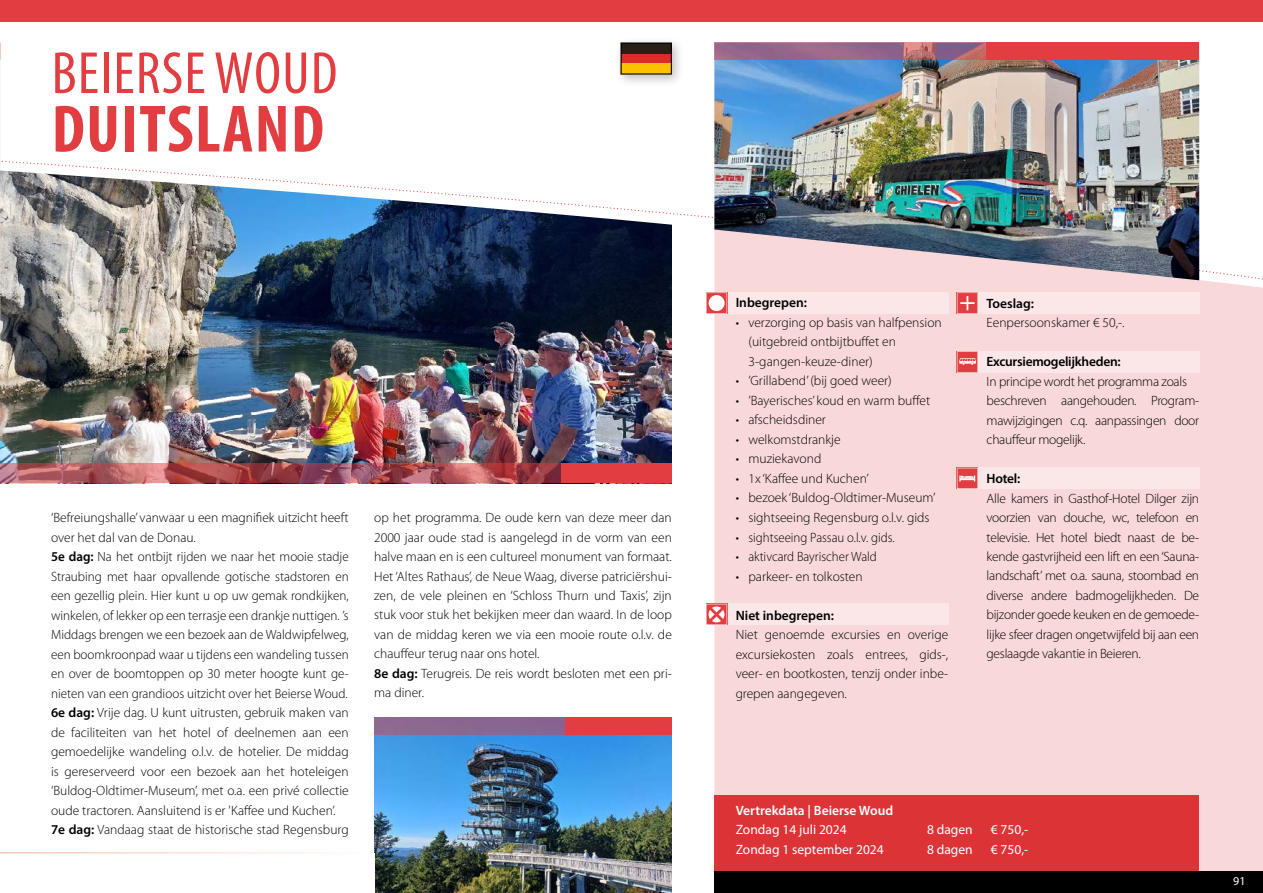
<style>
.page{position:relative;width:1263px;height:893px;background:#fff}
.page>*{position:absolute;margin:0;border:0;box-sizing:border-box;transform-origin:0 0}
.t1{font:700 condensed 67.5px "Myriad Pro";letter-spacing:.02em;color:#e23d41}
.t2{font:condensed 60px "Myriad Pro";letter-spacing:.02em;color:#e23d41}
.t3{font:300 13.5px/19.5px "Myriad Pro";color:#000}
.t4{font:300 13.5px/19.5px "Myriad Pro";letter-spacing:-.02em;color:#000}
.t5{font:600 13.5px "Myriad Pro";letter-spacing:-.01em;color:#000}
.t6{font:13.5px "Myriad Pro";color:#fff}
.t7{font:300 13.5px "Myriad Pro";color:#000;scale:.95 1}
.t8{font:600 13.5px "Myriad Pro";color:#fff}
.t9{font:12px "Myriad Pro";color:#fff}
.s1{font-weight:600}
</style>
<div class="page">
<img style="left:0;top:289px;width:672px;height:175px">
<svg style="left:0;top:21px;width:1263px;height:268px"></svg>
<svg style="left:1px;top:100px;width:1262px;height:182px"></svg>
<div style="left:714px;top:229px;width:549px;height:643px;background:#f9d8d9"></div>
<div style="left:727px;top:292px;width:221px;height:22px;background:#fbe7e8"></div>
<svg style="left:706px;top:292px;width:21px;height:22px"></svg>
<div style="left:709px;top:295px;width:16px;height:16px;background:#fff;border-radius:50%"></div>
<div style="left:727px;top:604px;width:221px;height:21px;background:#fbe7e8"></div>
<svg style="left:706px;top:604px;width:21px;height:21px"></svg>
<div style="left:978px;top:351px;width:221px;height:22px;background:#fbe7e8"></div>
<svg style="left:957px;top:351px;width:21px;height:22px"></svg>
<div style="left:978px;top:468px;width:221px;height:21px;background:#fbe7e8"></div>
<svg style="left:957px;top:468px;width:21px;height:21px"></svg>
<div style="left:978px;top:292px;width:221px;height:22px;background:#fbe7e8"></div>
<svg style="left:957px;top:292px;width:21px;height:22px"></svg>
<img style="left:714px;top:60px;width:485px;height:220px">
<img style="left:0;top:43px;width:1px;height:315px">
<svg style="left:0;top:43px;width:1px;height:17px"></svg>
<div style="left:714px;top:795px;width:485px;height:77px;background:#dc3337"></div>
<div style="left:714px;top:872px;width:549px;height:21px;background:#000"></div>
<svg style="left:0;top:464px;width:561px;height:19px;background:#a95259"></svg>
<div style="left:561px;top:464px;width:111px;height:19px;background:#e23d41"></div>
<div style="left:0;top:0;width:1263px;height:21px;background:#e23d41"></div>
<div style="left:614px;top:36px;width:70px;height:51px;background:#000;opacity:.25"></div>
<svg style="left:620px;top:43px;width:52px;height:32px;background:#9a5514"></svg>
<img style="left:374px;top:734px;width:298px;height:159px">
<div style="left:374px;top:717px;width:298px;height:17px;background:#8a6691"></div>
<div style="left:566px;top:717px;width:106px;height:17px;background:#e23d41"></div>
<svg style="left:714px;top:43px;width:272px;height:17px;background:#9c6785"></svg>
<div style="left:986px;top:43px;width:213px;height:17px;background:#e23d41"></div>
<h2 class="t2" style="left:52px;top:37px;width:287px">BEIERSE WOUD</h2>
<h1 class="t1" style="left:52px;top:87px;width:274px">DUITSLAND</h1>
<p class="t3" style="left:51px;top:508px;width:299px">‘Befreiungshalle’ vanwaar u een magnifiek uitzicht heeft over het dal van de Donau.<br><span class="s1">5e dag:</span> Na het ontbijt rijden we naar het mooie stadje Straubing met haar opvallende gotische stadstoren en een gezellig plein. Hier kunt u op uw gemak rondkijken, winkelen, of lekker op een terrasje een drankje nuttigen. ’s Middags brengen we een bezoek aan de Waldwipfelweg, een boomkroonpad waar u tijdens een wandeling tussen en over de boomtoppen op 30 meter hoogte kunt ge&shy;nieten van een grandioos uitzicht over het Beierse Woud.<br><span class="s1">6e dag:</span> Vrije dag. U kunt uitrusten, gebruik maken van de faciliteiten van het hotel of deelnemen aan een gemoedelijke wandeling o.l.v. de hotelier. De middag is gereserveerd voor een bezoek aan het hoteleigen ‘Buldog-Oldtimer-Museum’, met o.a. een privé collectie oude tractoren. Aansluitend is er 'Kaffee und Kuchen’.<br><span class="s1">7e dag:</span> Vandaag staat de historische stad Regensburg</p>
<p class="t3" style="left:374px;top:508px;width:299px">op het programma. De oude kern van deze meer dan 2000 jaar oude stad is aangelegd in de vorm van een halve maan en is een cultureel monument van formaat.<br>Het ‘Altes Rathaus’, de Neue Waag, diverse patriciërshui&shy;zen, de vele pleinen en ‘Schloss Thurn und Taxis’, zijn stuk voor stuk het bekijken meer dan waard. In de loop van de middag keren we via een mooie route o.l.v. de chauffeur terug naar ons hotel.<br><span class="s1">8e dag:</span> Terugreis. De reis wordt besloten met een pri&shy;ma diner.</p>
<p class="t5" style="left:736px;top:294px;width:73px">Inbegrepen:</p>
<p class="t3" style="left:748px;top:313px;width:195px;text-indent:-13px">• verzorging op basis van halfpension (uitgebreid ontbijtbuffet en<br>3-gangen-keuze-diner)</p>
<p class="t3" style="left:736px;top:371px;width:158px">• ’Grillabend’ (bij goed weer)</p>
<p class="t3" style="left:736px;top:391px;width:196px">• ’Bayerisches’ koud en warm buffet</p>
<p class="t3" style="left:736px;top:410px;width:92px">• afscheidsdiner</p>
<p class="t3" style="left:736px;top:430px;width:106px">• welkomstdrankje</p>
<p class="t3" style="left:736px;top:449px;width:87px">• muziekavond</p>
<p class="t3" style="left:736px;top:469px;width:135px">• 1x ‘Kaffee und Kuchen’</p>
<p class="t3" style="left:736px;top:488px;width:201px">• bezoek ‘Buldog-Oldtimer-Museum’</p>
<p class="t3" style="left:736px;top:508px;width:195px">• sightseeing Regensburg o.l.v. gids</p>
<p class="t7" style="left:736px;top:530px;width:169px">• sightseeing Passau o.l.v. gids.</p>
<p class="t7" style="left:736px;top:549px;width:150px">• aktivcard Bayrischer Wald</p>
<p class="t3" style="left:736px;top:566px;width:129px">• parkeer- en tolkosten</p>
<p class="t5" style="left:736px;top:606px;width:100px">Niet inbegrepen:</p>
<p class="t3" style="left:736px;top:625px;width:214px;text-align:justify">Niet genoemde excursies en overige excursiekosten zoals entrees, gids-, veer- en bootkosten, tenzij onder inbe&shy;grepen aangegeven.</p>
<p class="t5" style="left:986px;top:294px;width:49px">Toeslag:</p>
<p class="t3" style="left:986px;top:313px;width:139px">Eenpersoonskamer € 50,-.</p>
<p class="t5" style="left:986px;top:353px;width:136px">Excursiemogelijkheden:</p>
<p class="t4" style="left:986px;top:371px;width:214px">In principe wordt het programma zoals beschreven aangehouden. Program&shy;mawijzigingen c.q. aanpassingen door chauffeur mogelijk.</p>
<p class="t5" style="left:986px;top:470px;width:35px">Hotel:</p>
<p class="t3" style="left:986px;top:488px;width:214px;text-align:justify">Alle kamers in Gasthof-Hotel Dilger zijn voorzien van douche, wc, telefoon en televisie. Het hotel biedt naast de be&shy;kende gastvrijheid een lift en een ‘Sauna&shy;landschaft’ met o.a. sauna, stoombad en diverse andere badmogelijkheden. De bijzonder goede keuken en de gemoede&shy;lijke sfeer dragen ongetwijfeld bij aan een geslaagde vakantie in Beieren.</p>
<p class="t8" style="left:736px;top:801px;width:159px">Vertrekdata | Beierse Woud</p>
<p class="t6" style="left:736px;top:822px;width:113px">Zondag 14 juli 2024</p>
<p class="t6" style="left:927px;top:822px;width:47px">8 dagen</p>
<p class="t6" style="left:991px;top:822px;width:39px">€ 750,-</p>
<p class="t6" style="left:736px;top:842px;width:150px">Zondag 1 september 2024</p>
<p class="t6" style="left:927px;top:842px;width:47px">8 dagen</p>
<p class="t6" style="left:991px;top:842px;width:39px">€ 750,-</p>
<p class="t9" style="left:1233px;top:874px;width:14px">91</p>
</div>
